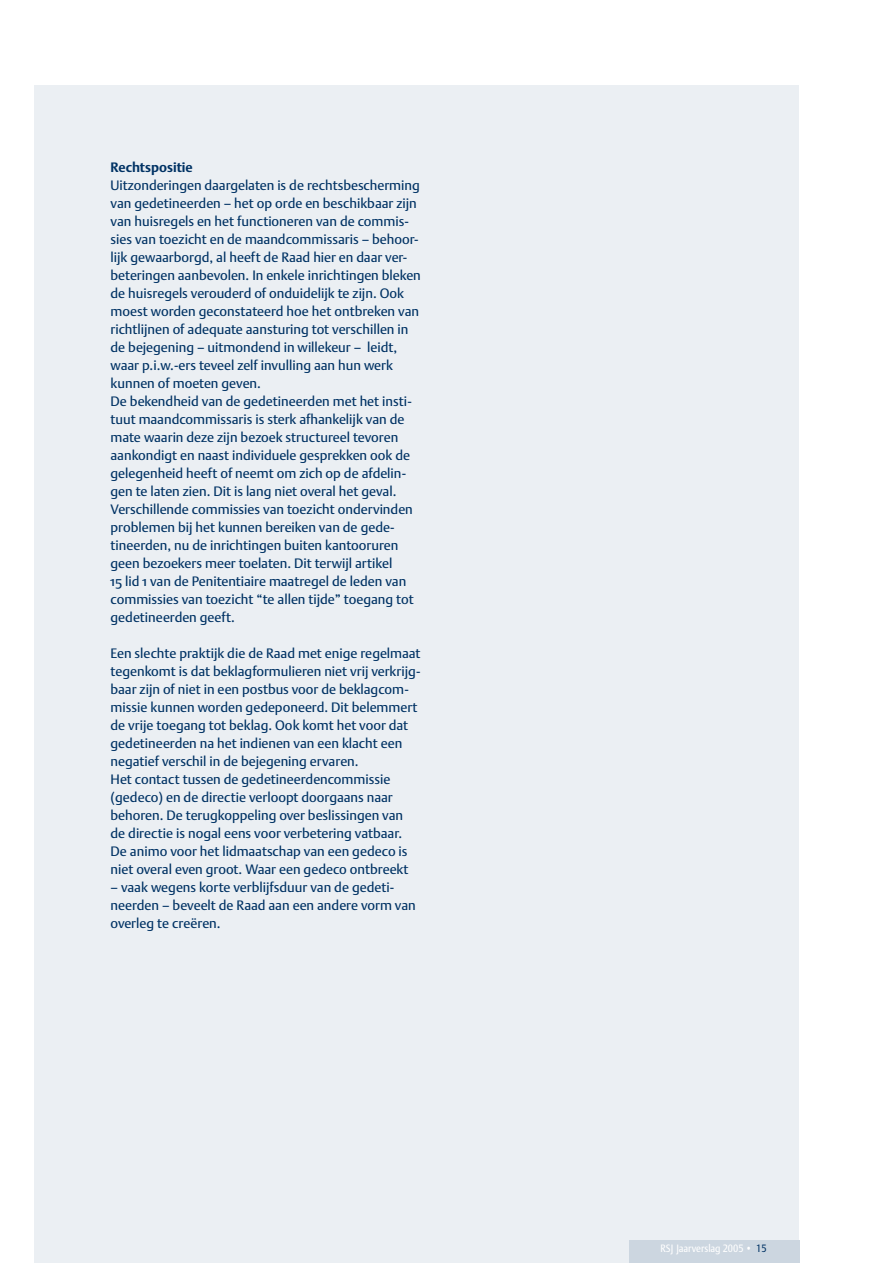
<style>
.page{position:relative;width:893px;height:1263px;background:#fff}
.page>*{position:absolute;margin:0;border:0;box-sizing:border-box;transform-origin:0 0}
.t1{font:13.5px/18px "DTL Argo ST";color:#003264}
.t2{font:700 13.5px "DTL Argo ST";color:#003264}
.t3{font:10.5px "DTL Argo T";color:#fff;scale:.89 1}
.s1{color:#003264}
</style>
<div class="page">
<div style="left:35px;top:85px;width:764px;height:1178px;background:#ebeff3"></div>
<div style="left:629px;top:1240px;width:170px;height:23px;background:#ccd6e0"></div>
<p class="t2" style="left:111px;top:159px;width:84px">Rechtspositie</p>
<p class="t1" style="left:111px;top:176px;width:312px">Uitzonderingen daargelaten is de rechtsbescherming van gedetineerden – het op orde en beschikbaar zijn van huisregels en het functioneren van de commis&shy;sies van toezicht en de maandcommissaris – behoor&shy;lijk gewaarborgd, al heeft de Raad hier en daar ver&shy;beteringen aanbevolen. In enkele inrichtingen bleken de huisregels verouderd of onduidelijk te zijn. Ook moest worden geconstateerd hoe het ontbreken van richtlijnen of adequate aansturing tot verschillen in de bejegening – uitmondend in willekeur – leidt, waar p.i.w.-ers teveel zelf invulling aan hun werk kunnen of moeten geven.<br>De bekendheid van de gedetineerden met het insti&shy;tuut maandcommissaris is sterk afhankelijk van de mate waarin deze zijn bezoek structureel tevoren aankondigt en naast individuele gesprekken ook de gelegenheid heeft of neemt om zich op de afdelin&shy;gen te laten zien. Dit is lang niet overal het geval.<br>Verschillende commissies van toezicht ondervinden problemen bij het kunnen bereiken van de gede&shy;tineerden, nu de inrichtingen buiten kantooruren geen bezoekers meer toelaten. Dit terwijl artikel<br>15 lid 1 van de Penitentiaire maatregel de leden van commissies van toezicht “te allen tijde” toegang tot gedetineerden geeft.</p>
<p class="t1" style="left:111px;top:644px;width:311px">Een slechte praktijk die de Raad met enige regelmaat tegenkomt is dat beklagformulieren niet vrij verkrijg&shy;baar zijn of niet in een postbus voor de beklagcom&shy;missie kunnen worden gedeponeerd. Dit belemmert de vrije toegang tot beklag. Ook komt het voor dat gedetineerden na het indienen van een klacht een negatief verschil in de bejegening ervaren.<br>Het contact tussen de gedetineerdencommissie (gedeco) en de directie verloopt doorgaans naar behoren. De terugkoppeling over beslissingen van de directie is nogal eens voor verbetering vatbaar.<br>De animo voor het lidmaatschap van een gedeco is niet overal even groot. Waar een gedeco ontbreekt</p>
<p class="t1" style="left:111px;top:878px;width:307px">– vaak wegens korte verblijfsduur van de gedeti&shy;neerden – beveelt de Raad aan een andere vorm van overleg te creëren.</p>
<p class="t3" style="left:660px;top:1242px;width:121px">RSJ Jaarverslag 2005 • <span class="s1">15</span></p>
</div>
